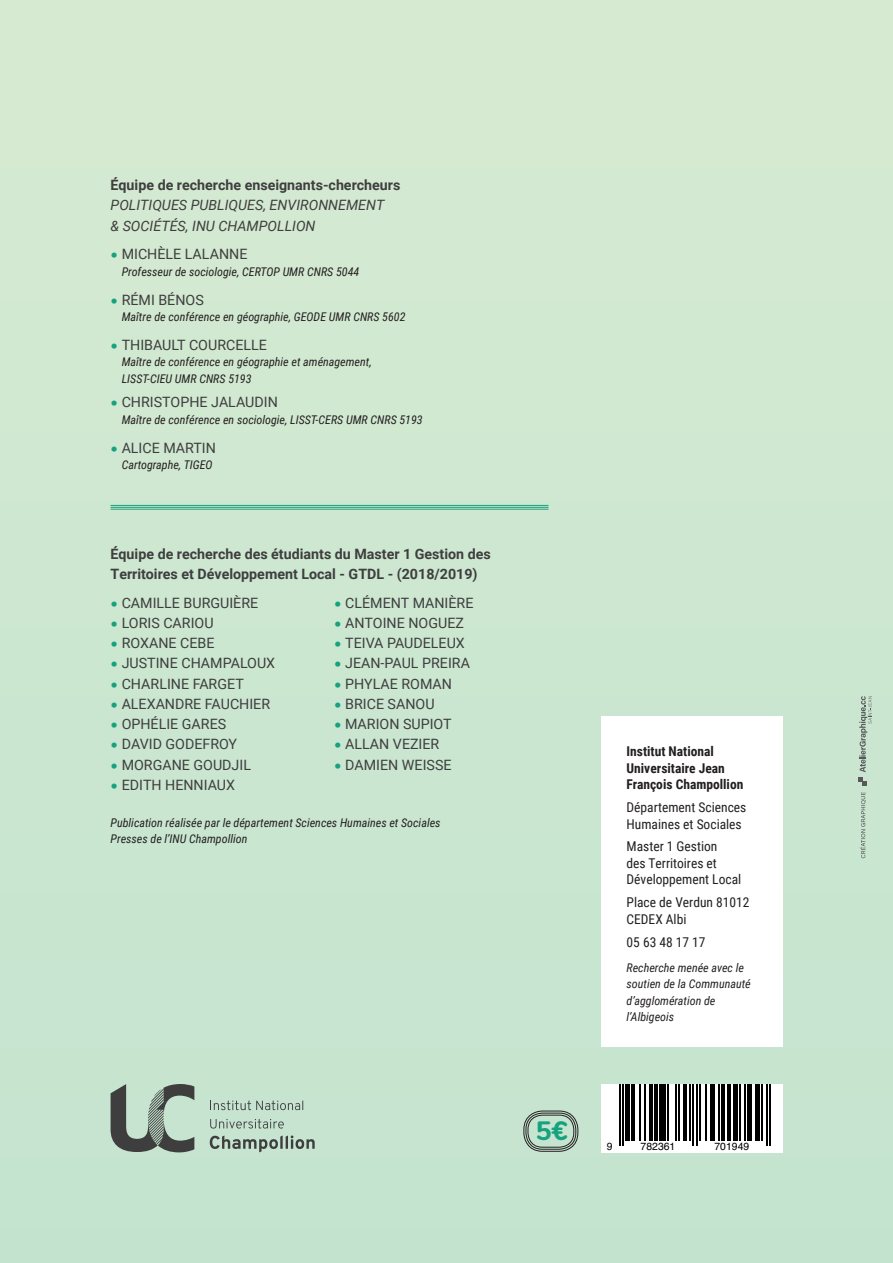
<style>
.page{position:relative;width:893px;height:1263px;background:#cde7d0}
.page>*{position:absolute;margin:0;border:0;box-sizing:border-box;transform-origin:0 0}
._2019_OUV_CHAPITRE{font:800 26.55px "Nunito";color:#17a27f}
._2019_COURANT{font:14.25px "Roboto";color:#3e3e3f}
._2019_INTRO{font:700 14.25px/20.2px "Roboto";color:#3e3e3f}
._2019_COURANT-2{font:italic 14.25px/20.2px "Roboto";color:#3e3e3f}
.t1{font:13.5px/16.5px "Roboto Condensed";color:#231f20}
.t2{font:700 13.5px/16.5px "Roboto Condensed";color:#231f20}
._2019_COURANT-3{font:italic 12px/16.5px "Roboto Condensed";color:#231f20}
._2019_SOURCE{font:italic 12px "Roboto Condensed";color:#231f20}
.t3{font:10.5px "Helvetica";color:#000}
.s1{font-family:"Nunito";color:#17a27f}
</style>
<div class="page">
<hr style="left:111px;top:505px;width:438px;height:1px;background:#17a27f">
<hr style="left:111px;top:507px;width:438px;height:1px;background:#17a27f">
<hr style="left:111px;top:509px;width:438px;height:1px;background:#17a27f">
<svg style="left:210px;top:1135px;width:105px;height:17px"></svg>
<svg style="left:210px;top:1100px;width:93px;height:10px"></svg>
<svg style="left:210px;top:1119px;width:74px;height:9px"></svg>
<svg style="left:110px;top:1084px;width:84px;height:68px"></svg>
<div style="left:601px;top:1084px;width:181px;height:68px;background:#fff"></div>
<hr style="left:619px;top:1084px;width:1px;height:62px;background:#000">
<hr style="left:622px;top:1084px;width:1px;height:62px;background:#000">
<div style="left:625px;top:1084px;width:5px;height:57px;background:#000"></div>
<hr style="left:631px;top:1084px;width:4px;height:57px;background:#000">
<hr style="left:640px;top:1084px;width:1px;height:57px;background:#000">
<hr style="left:644px;top:1084px;width:2px;height:57px;background:#000">
<hr style="left:649px;top:1084px;width:3px;height:57px;background:#000">
<hr style="left:654px;top:1084px;width:3px;height:57px;background:#000">
<div style="left:659px;top:1084px;width:6px;height:57px;background:#000"></div>
<hr style="left:667px;top:1084px;width:1px;height:57px;background:#000">
<hr style="left:675px;top:1084px;width:1px;height:57px;background:#000">
<hr style="left:678px;top:1084px;width:2px;height:57px;background:#000">
<hr style="left:683px;top:1084px;width:3px;height:57px;background:#000">
<hr style="left:689px;top:1084px;width:2px;height:57px;background:#000">
<hr style="left:692px;top:1084px;width:2px;height:62px;background:#000">
<hr style="left:696px;top:1084px;width:1px;height:62px;background:#000">
<hr style="left:699px;top:1084px;width:2px;height:57px;background:#000">
<hr style="left:705px;top:1084px;width:2px;height:57px;background:#000">
<div style="left:710px;top:1084px;width:5px;height:57px;background:#000"></div>
<hr style="left:718px;top:1084px;width:2px;height:57px;background:#000">
<hr style="left:721px;top:1084px;width:4px;height:57px;background:#000">
<hr style="left:728px;top:1084px;width:3px;height:57px;background:#000">
<hr style="left:733px;top:1084px;width:4px;height:57px;background:#000">
<hr style="left:739px;top:1084px;width:2px;height:57px;background:#000">
<hr style="left:744px;top:1084px;width:1px;height:57px;background:#000">
<div style="left:747px;top:1084px;width:5px;height:57px;background:#000"></div>
<div style="left:755px;top:1084px;width:5px;height:57px;background:#000"></div>
<hr style="left:761px;top:1084px;width:2px;height:57px;background:#000">
<hr style="left:766px;top:1084px;width:2px;height:62px;background:#000">
<hr style="left:770px;top:1084px;width:1px;height:62px;background:#000">
<div style="left:523px;top:1110px;width:55px;height:42px;border:1px solid #231f20;border-radius:19px"></div>
<svg style="left:525px;top:1112px;width:52px;height:38px"></svg>
<div style="left:528px;top:1115px;width:46px;height:32px;border:1px solid #231f20;border-radius:14px"></div>
<div style="left:601px;top:716px;width:181px;height:331px;background:#fff"></div>
<svg style="left:860px;top:792px;width:6px;height:66px"></svg>
<svg style="left:858px;top:696px;width:14px;height:90px"></svg>
<p class="_2019_INTRO" style="left:111px;top:174px;width:291px">Équipe de recherche enseignants-chercheurs</p>
<p class="_2019_COURANT-2" style="left:111px;top:195px;width:275px">POLITIQUES PUBLIQUES, ENVIRONNEMENT &amp; SOCIÉTÉS, INU CHAMPOLLION</p>
<p class="_2019_COURANT" style="left:111px;top:244px;width:138px"><span class="s1">•</span> MICHÈLE LALANNE</p>
<p class="_2019_COURANT-3" style="left:122px;top:263px;width:239px">Professeur de sociologie, CERTOP UMR CNRS 5044</p>
<p class="_2019_COURANT" style="left:111px;top:289px;width:95px"><span class="s1">•</span> RÉMI BÉNOS</p>
<p class="_2019_COURANT-3" style="left:122px;top:308px;width:285px">Maître de conférence en géographie, GEODE UMR CNRS 5602</p>
<p class="_2019_COURANT" style="left:111px;top:335px;width:158px"><span class="s1">•</span> THIBAULT COURCELLE</p>
<p class="_2019_COURANT-3" style="left:122px;top:353px;width:251px">Maître de conférence en géographie et aménagement,<br>LISST-CIEU UMR CNRS 5193</p>
<p class="_2019_COURANT" style="left:111px;top:392px;width:169px"><span class="s1">•</span> CHRISTOPHE JALAUDIN</p>
<p class="_2019_COURANT-3" style="left:122px;top:411px;width:302px">Maître de conférence en sociologie, LISST-CERS UMR CNRS 5193</p>
<p class="_2019_COURANT" style="left:111px;top:437px;width:107px"><span class="s1">•</span> ALICE MARTIN</p>
<p class="_2019_COURANT-3" style="left:122px;top:456px;width:92px">Cartographe, TIGEO</p>
<p class="_2019_INTRO" style="left:111px;top:543px;width:382px">Équipe de recherche des étudiants du Master 1 Gestion des<br>Territoires et Développement Local - GTDL - (2018/2019)</p>
<p class="_2019_COURANT" style="left:111px;top:592px;width:149px"><span class="s1">•</span> CAMILLE BURGUIÈRE</p>
<p class="_2019_COURANT" style="left:111px;top:613px;width:105px"><span class="s1">•</span> LORIS CARIOU</p>
<p class="_2019_COURANT" style="left:111px;top:633px;width:105px"><span class="s1">•</span> ROXANE CEBE</p>
<p class="_2019_COURANT" style="left:111px;top:653px;width:166px"><span class="s1">•</span> JUSTINE CHAMPALOUX</p>
<p class="_2019_COURANT" style="left:111px;top:673px;width:135px"><span class="s1">•</span> CHARLINE FARGET</p>
<p class="_2019_COURANT" style="left:111px;top:694px;width:161px"><span class="s1">•</span> ALEXANDRE FAUCHIER</p>
<p class="_2019_COURANT" style="left:111px;top:714px;width:117px"><span class="s1">•</span> OPHÉLIE GARES</p>
<p class="_2019_COURANT" style="left:111px;top:734px;width:128px"><span class="s1">•</span> DAVID GODEFROY</p>
<p class="_2019_COURANT" style="left:111px;top:754px;width:142px"><span class="s1">•</span> MORGANE GOUDJIL</p>
<p class="_2019_COURANT" style="left:111px;top:775px;width:126px"><span class="s1">•</span> EDITH HENNIAUX</p>
<p class="_2019_COURANT" style="left:334px;top:592px;width:141px"><span class="s1">•</span> CLÉMENT MANIÈRE</p>
<p class="_2019_COURANT" style="left:334px;top:613px;width:131px"><span class="s1">•</span> ANTOINE NOGUEZ</p>
<p class="_2019_COURANT" style="left:334px;top:633px;width:132px"><span class="s1">•</span> TEIVA PAUDELEUX</p>
<p class="_2019_COURANT" style="left:334px;top:653px;width:137px"><span class="s1">•</span> JEAN-PAUL PREIRA</p>
<p class="_2019_COURANT" style="left:334px;top:673px;width:119px"><span class="s1">•</span> PHYLAE ROMAN</p>
<p class="_2019_COURANT" style="left:334px;top:694px;width:102px"><span class="s1">•</span> BRICE SANOU</p>
<p class="_2019_COURANT" style="left:334px;top:714px;width:119px"><span class="s1">•</span> MARION SUPIOT</p>
<p class="_2019_COURANT" style="left:334px;top:734px;width:107px"><span class="s1">•</span> ALLAN VEZIER</p>
<p class="_2019_COURANT" style="left:334px;top:754px;width:119px"><span class="s1">•</span> DAMIEN WEISSE</p>
<p class="_2019_SOURCE" style="left:111px;top:814px;width:332px">Publication réalisée par le département Sciences Humaines et Sociales</p>
<p class="_2019_SOURCE" style="left:111px;top:830px;width:138px">Presses de l’INU Champollion</p>
<p class="_2019_OUV_CHAPITRE" style="left:536px;top:1111px;width:33px">5€</p>
<p class="t2" style="left:627px;top:743px;width:118px">Institut National<br>Universitaire Jean<br>François Champollion</p>
<p class="t1" style="left:627px;top:798px;width:121px">Département Sciences<br>Humaines et Sociales</p>
<p class="t1" style="left:627px;top:838px;width:116px">Master 1 Gestion<br>des Territoires et<br>Développement Local</p>
<p class="t1" style="left:627px;top:894px;width:124px">Place de Verdun 81012<br>CEDEX Albi</p>
<p class="t1" style="left:627px;top:933px;width:81px">05 63 48 17 17</p>
<p class="_2019_COURANT-3" style="left:627px;top:959px;width:126px">Recherche menée avec le soutien de la Communauté d’agglomération de l’Albigeois</p>
<p class="t3" style="left:607px;top:1138px;width:7px">9</p>
<p class="t3" style="left:641px;top:1138px;width:36px">782361</p>
<p class="t3" style="left:714px;top:1138px;width:36px">701949</p>
</div>
